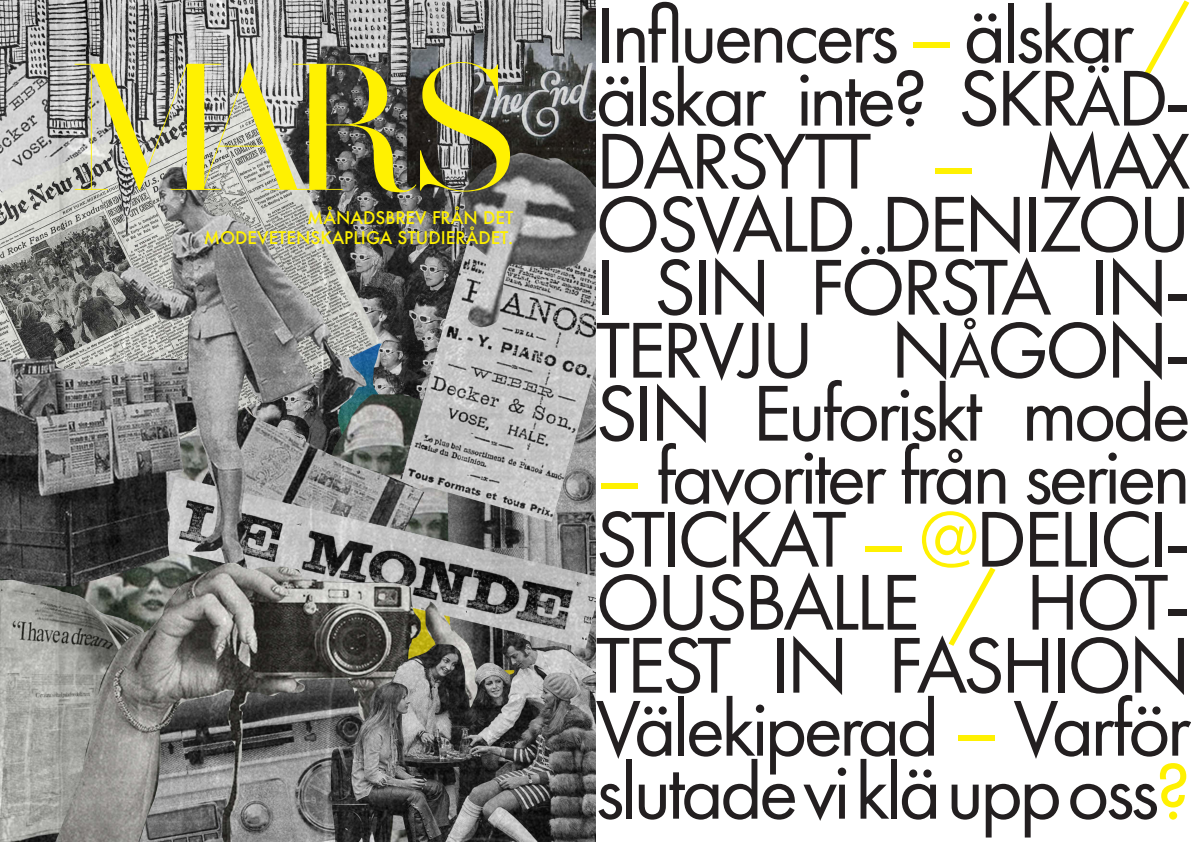
<style>
.page{position:relative;width:1191px;height:842px;background:#fff}
.page>*{position:absolute;margin:0;border:0;box-sizing:border-box;transform-origin:0 0}
.t1{font:180px "MADESAONARA2";color:#fff101}
.t2{font:82px/63px "Futura PT";letter-spacing:-.05em;color:#231f20;text-align:justify}
.t3{font:500 17px "Futura";color:#fff101}
.s1{color:#fff101}
.s2{font-size:72px}
.s3{font-size:66px}
</style>
<div class="page">
<img style="left:0;top:0;width:595px;height:842px">
<p class="t1" style="left:93px;top:23px;width:412px">MARS</p>
<p class="t3" style="left:307px;top:206px;width:208px">MÅNADSBREV FRÅN DET</p>
<p class="t3" style="left:204px;top:226px;width:311px">MODEVETENSKAPLIGA STUDIERÅDET.</p>
<p class="t2" style="left:595px;top:3px;width:597px">Influencers <span class="s1">–</span> älskar <span class="s1">/ </span>älskar inte? SKR<span class="s2">Ä</span>D-DARSYTT <span class="s1">–</span> MAX OSVALD DENIZOU I SIN FÖRSTA IN-TERVJU N<span class="s3">Å</span>GON-SIN Euforiskt mode</p>
<p class="t2" style="left:595px;top:444px;width:597px"><span class="s1">–</span> favoriter från serien STICKAT <span class="s1">– @</span>DELICI-OUSBALLE <span class="s1">/</span> HOT-TEST IN FASHION Välekiperad <span class="s1">–</span> Varför slutade vi klä upp oss<span class="s1">?</span></p>
</div>
